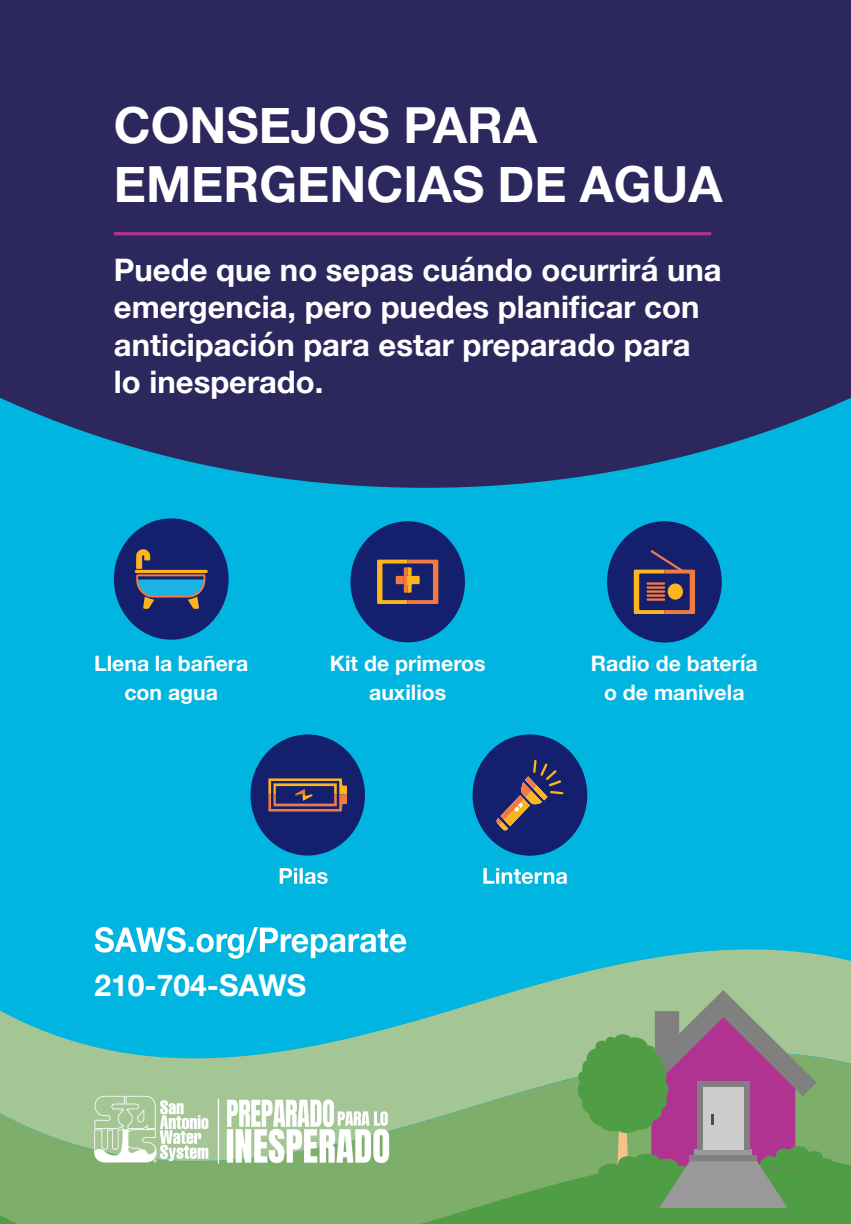
<style>
.page{position:relative;width:851px;height:1224px;background:#fff}
.page>*{position:absolute;margin:0;border:0;box-sizing:border-box;transform-origin:0 0}
.t1{font:700 49.75px/59px "Helvetica Neue";color:#fff}
.t2{font:700 31px/37.5px "Helvetica Neue";color:#fff}
.t3{font:700 30px "Helvetica Neue";color:#fff}
.t4{font:700 21.25px/28.8px "Helvetica Neue";color:#fff;text-align:center}
</style>
<div class="page">
<div style="left:0;top:0;width:850px;height:1224px;background:#00b5e0"></div>
<svg style="left:0;top:949px;width:850px;height:103px"></svg>
<svg style="left:0;top:1052px;width:850px;height:65px;background:#9ac190"></svg>
<svg style="left:0;top:1117px;width:850px;height:107px;background:#76ac65"></svg>
<div style="left:0;top:0;width:850px;height:488px;background:#2c285d"></div>
<svg style="left:575px;top:990px;width:261px;height:218px;background:#88927a"></svg>
<hr style="left:114px;top:232px;width:597px;height:3px;background:#b03391">
<div style="left:350px;top:521px;width:115px;height:121px;background:#141f6e;border-radius:50%"></div>
<svg style="left:377px;top:560px;width:61px;height:44px"></svg>
<div style="left:250px;top:734px;width:115px;height:122px;background:#141f6e;border-radius:50%"></div>
<svg style="left:268px;top:778px;width:79px;height:34px"></svg>
<div style="left:472px;top:734px;width:115px;height:122px;background:#141f6e;border-radius:50%"></div>
<svg style="left:496px;top:760px;width:67px;height:71px"></svg>
<div style="left:114px;top:518px;width:114px;height:122px;background:#141f6e;border-radius:50%"></div>
<svg style="left:135px;top:549px;width:73px;height:60px"></svg>
<div style="left:607px;top:521px;width:114px;height:122px;background:#141f6e;border-radius:50%"></div>
<svg style="left:633px;top:550px;width:62px;height:64px"></svg>
<svg style="left:95px;top:927px;width:311px;height:32px"></svg>
<svg style="left:280px;top:868px;width:47px;height:16px"></svg>
<svg style="left:483px;top:868px;width:84px;height:16px"></svg>
<img style="left:94px;top:1078px;width:302px;height:101px">
<p class="t1" style="left:114px;top:97px;width:610px">CONSEJOS PARA<br>EMERGENCIAS DE AGUA</p>
<p class="t2" style="left:114px;top:252px;width:609px">Puede que no sepas cuándo ocurrirá una emergencia, pero puedes planificar con anticipación para estar preparado para lo inesperado.</p>
<p class="t4" style="left:94px;top:650px;width:156px">Llena la bañera con agua</p>
<p class="t4" style="left:330px;top:650px;width:157px">Kit de primeros auxilios</p>
<p class="t4" style="left:590px;top:650px;width:168px">Radio de batería o de manivela</p>
<p class="t3" style="left:94px;top:962px;width:213px">210-704-SAWS</p>
</div>
